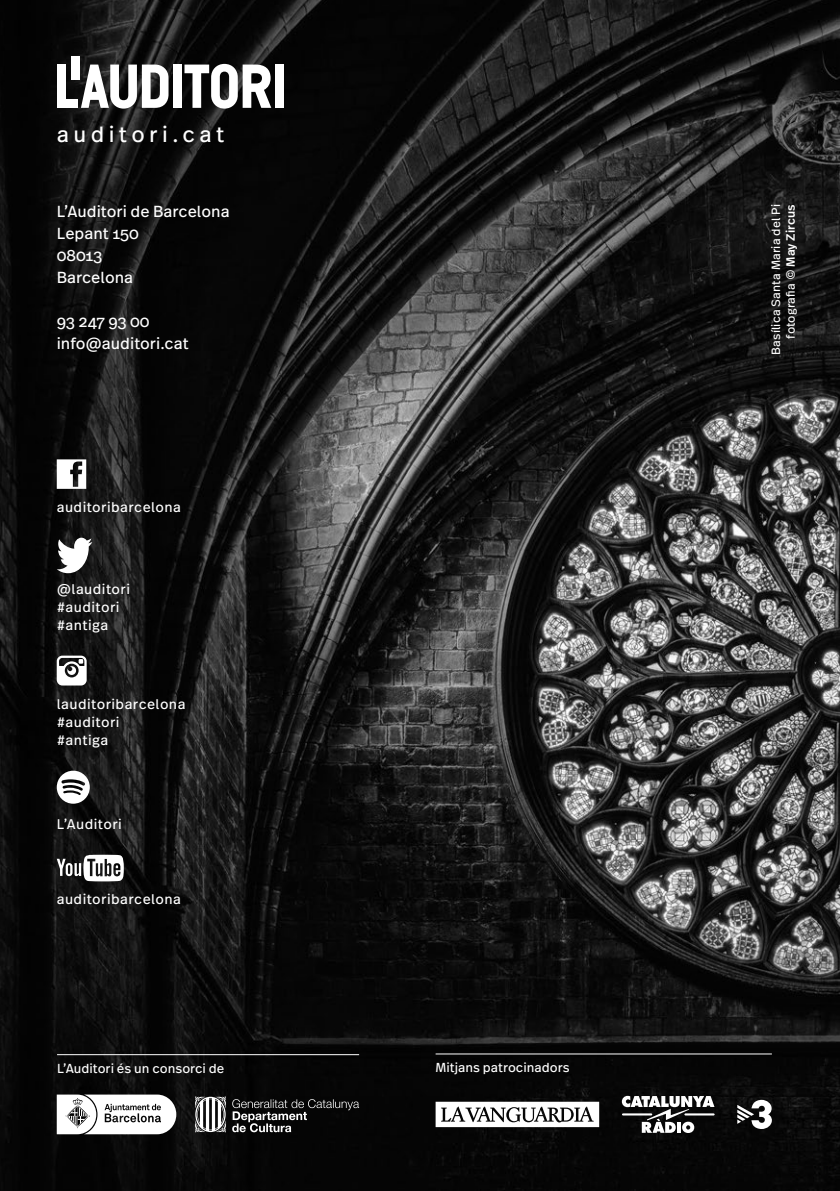
<style>
.page{position:relative;width:840px;height:1191px;background:#fff}
.page>*{position:absolute;margin:0;border:0;box-sizing:border-box;transform-origin:0 0}
.t1{font:22px "Real Text Pro";letter-spacing:.2em;color:#fff}
.t2{font:16px/22px "Real Text Pro";color:#fff}
.t3{font:14px/18px "Real Text Pro";letter-spacing:.03em;color:#fff}
.t4{font:13px "Real Text Pro";color:#fff}
.t5{font:12px/14.4px "Real Text Pro";letter-spacing:.01em;color:#fff;text-align:right}
.s1{font-weight:500}
</style>
<div class="page">
<img style="left:0;top:0;width:839px;height:1191px">
<svg style="left:81px;top:65px;width:87px;height:44px"></svg>
<div style="left:173px;top:65px;width:9px;height:43px;background:#fff"></div>
<svg style="left:184px;top:64px;width:87px;height:45px"></svg>
<div style="left:275px;top:65px;width:8px;height:43px;background:#fff"></div>
<div style="left:57px;top:65px;width:8px;height:43px;background:#fff"></div>
<div style="left:71px;top:57px;width:9px;height:23px;background:#fff"></div>
<div style="left:57px;top:99px;width:21px;height:9px;background:#fff"></div>
<svg style="left:57px;top:459px;width:29px;height:30px"></svg>
<svg style="left:57px;top:655px;width:30px;height:30px"></svg>
<svg style="left:57px;top:537px;width:35px;height:36px"></svg>
<svg style="left:57px;top:854px;width:67px;height:27px"></svg>
<svg style="left:57px;top:770px;width:33px;height:33px"></svg>
<hr style="left:435px;top:1053px;width:336px;height:1px;background:#fff">
<hr style="left:57px;top:1054px;width:302px;height:1px;background:#fff">
<svg style="left:736px;top:1099px;width:35px;height:30px"></svg>
<svg style="left:195px;top:1096px;width:164px;height:36px;background:#3f3f3f"></svg>
<svg style="left:57px;top:1094px;width:119px;height:40px"></svg>
<svg style="left:621px;top:1095px;width:93px;height:38px"></svg>
<svg style="left:435px;top:1101px;width:164px;height:26px"></svg>
<h1 class="t1" style="left:57px;top:119px;width:169px">auditori.cat</h1>
<p class="t2" style="left:57px;top:200px;width:174px">L’Auditori de Barcelona<br>Lepant 150<br>08013<br>Barcelona</p>
<p class="t2" style="left:57px;top:310px;width:133px">93 247 93 00 info@auditori.cat</p>
<p class="t3" style="left:57px;top:498px;width:126px">auditoribarcelona</p>
<p class="t3" style="left:57px;top:579px;width:75px">@lauditori #auditori #antiga</p>
<p class="t3" style="left:57px;top:695px;width:130px">lauditoribarcelona #auditori<br>#antiga</p>
<p class="t3" style="left:57px;top:815px;width:67px">L’Auditori</p>
<p class="t3" style="left:57px;top:890px;width:126px">auditoribarcelona</p>
<p class="t4" style="left:57px;top:1059px;width:169px">L’Auditori és un consorci de</p>
<p class="t4" style="left:435px;top:1058px;width:135px">Mitjans patrocinadors</p>
<p class="t5" style="left:768px;top:354px;width:152px;rotate:-90deg">Basílica Santa Maria del Pi fotografia <span class="s1">© May Zircus</span></p>
</div>
